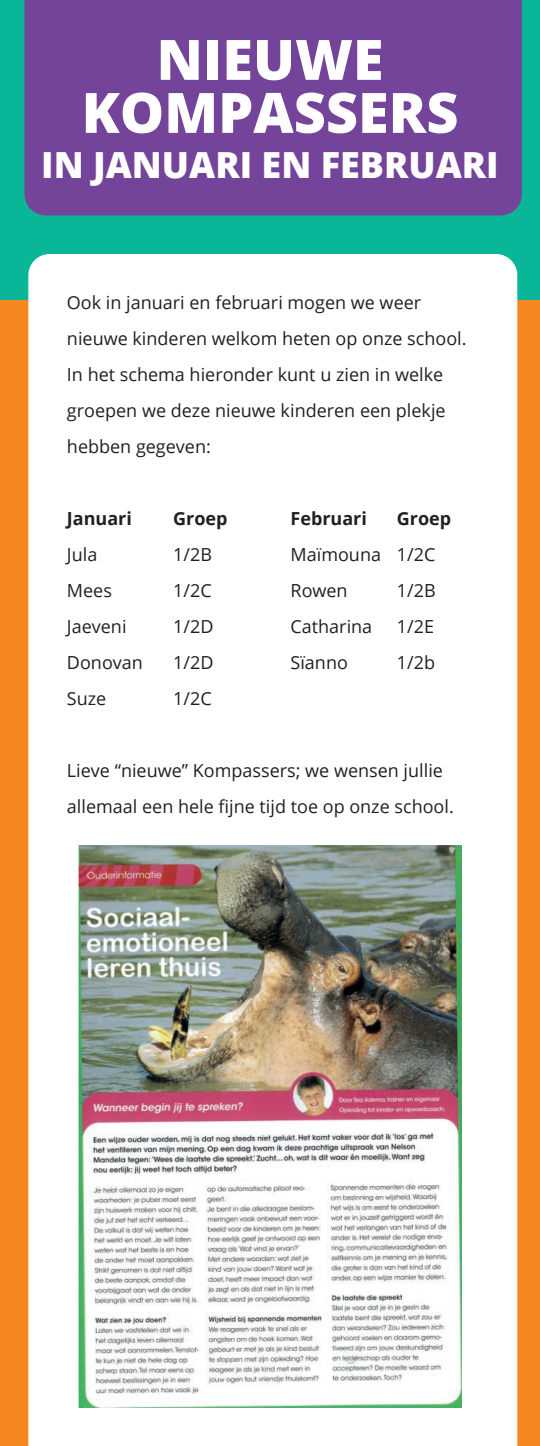
<style>
.page{position:relative;width:540px;height:1446px;background:#fff}
.page>*{position:absolute;margin:0;border:0;box-sizing:border-box;transform-origin:0 0}
.t1{font:800 55.65px/52.9px "Open Sans";color:#fff;text-align:center}
.t2{font:800 36px "Open Sans";color:#fff}
.t3{font:18px/36px "Open Sans";color:#231f20}
.t4{font:700 18px "Open Sans";color:#231f20}
</style>
<div class="page">
<div style="left:0;top:0;width:540px;height:301px;background:#09b798"></div>
<div style="left:0;top:301px;width:540px;height:1145px;background:#f5871f"></div>
<div style="left:28px;top:254px;width:489px;height:1192px;background:#fff"></div>
<div style="left:24px;top:0;width:498px;height:215px;background:#74449a"></div>
<img style="left:79px;top:845px;width:382px;height:562px">
<h1 class="t1" style="left:82px;top:30px;width:378px">NIEUWE<br>KOMPASSERS</h1>
<h2 class="t2" style="left:41px;top:137px;width:459px">IN JANUARI EN FEBRUARI</h2>
<p class="t3" style="left:67px;top:284px;width:401px">Ook in januari en februari mogen we weer nieuwe kinderen welkom heten op onze school.<br>In het schema hieronder kunt u zien in welke groepen we deze nieuwe kinderen een plekje hebben gegeven:</p>
<p class="t4" style="left:67px;top:505px;width:67px">Januari</p>
<p class="t4" style="left:173px;top:505px;width:56px">Groep</p>
<p class="t3" style="left:67px;top:536px;width:32px">Jula</p>
<p class="t3" style="left:173px;top:536px;width:40px">1/2B</p>
<p class="t3" style="left:67px;top:572px;width:47px">Mees</p>
<p class="t3" style="left:173px;top:572px;width:40px">1/2C</p>
<p class="t3" style="left:67px;top:608px;width:61px">Jaeveni</p>
<p class="t3" style="left:173px;top:608px;width:42px">1/2D</p>
<p class="t3" style="left:67px;top:644px;width:77px">Donovan</p>
<p class="t3" style="left:173px;top:644px;width:42px">1/2D</p>
<p class="t3" style="left:67px;top:680px;width:41px">Suze</p>
<p class="t3" style="left:173px;top:680px;width:40px">1/2C</p>
<p class="t4" style="left:291px;top:506px;width:78px">Februari</p>
<p class="t4" style="left:397px;top:506px;width:56px">Groep</p>
<p class="t3" style="left:291px;top:536px;width:146px">Maïmouna 1/2C<br>Rowen</p>
<p class="t3" style="left:397px;top:572px;width:40px">1/2B</p>
<p class="t3" style="left:291px;top:608px;width:83px">Catharina</p>
<p class="t3" style="left:397px;top:608px;width:39px">1/2E</p>
<p class="t3" style="left:291px;top:644px;width:59px">Sïanno</p>
<p class="t3" style="left:397px;top:644px;width:40px">1/2b</p>
<p class="t3" style="left:67px;top:752px;width:388px">Lieve “nieuwe” Kompassers; we wensen jullie allemaal een hele fijne tijd toe op onze school.</p>
</div>
